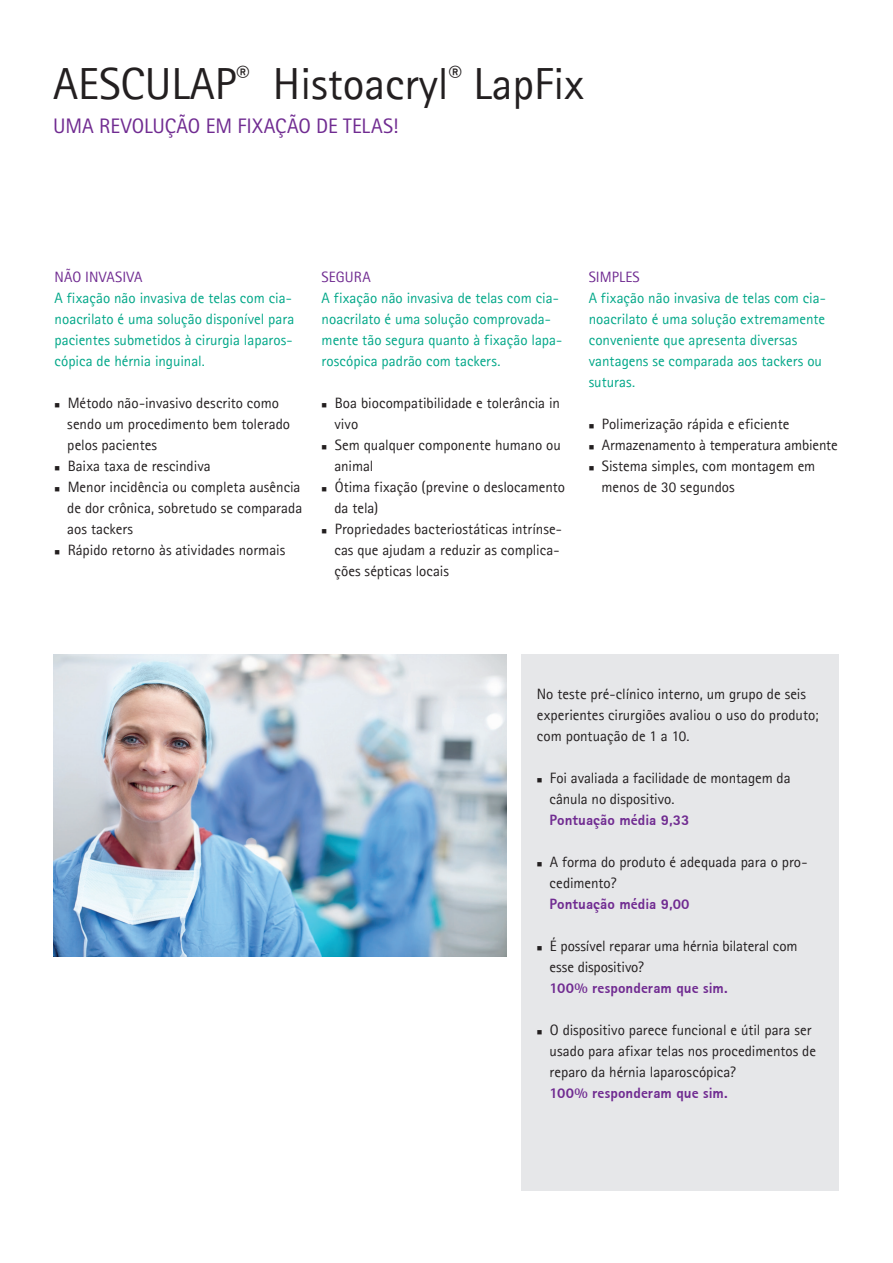
<style>
.page{position:relative;width:893px;height:1263px;background:#fff}
.page>*{position:absolute;margin:0;border:0;box-sizing:border-box;transform-origin:0 0}
.t1{font:45px "Rotis Sans Serif";color:#231f20}
.t2{font:21px "Rotis Sans Serif Pro";letter-spacing:-.005em;color:#702b91}
.t3{font:15px/21px "Rotis Sans Serif";color:#231f20}
.t4{font:15px/21px "Rotis Sans Serif";color:#00a788}
.t5{font:700 15px "Rotis Sans Serif";letter-spacing:.005em;color:#702b91}
.t6{font:15px "Rotis Sans Serif";letter-spacing:.005em;color:#702b91}
</style>
<div class="page">
<img style="left:53px;top:655px;width:453px;height:302px">
<div style="left:521px;top:655px;width:318px;height:536px;background:#e6e7e9"></div>
<h1 class="t1" style="left:53px;top:57px;width:532px">AESCULAP<sup>®</sup> Histoacryl<sup>®</sup> LapFix</h1>
<h2 class="t2" style="left:53px;top:114px;width:347px">UMA REVOLUÇÃO EM FIXAÇÃO DE TELAS!</h2>
<p class="t6" style="left:55px;top:268px;width:89px">NÃO INVASIVA</p>
<p class="t4" style="left:55px;top:287px;width:241px">A fixação não invasiva de telas com cia&shy;noacrilato é uma solução disponível para pacientes submetidos à cirurgia laparos&shy;cópica de hérnia inguinal.</p>
<p class="t3" style="left:67px;top:392px;width:224px;text-indent:-13px">■ Método não-invasivo descrito como sendo um procedimento bem tolerado pelos pacientes</p>
<p class="t3" style="left:55px;top:455px;width:158px">■ Baixa taxa de rescindiva</p>
<p class="t3" style="left:67px;top:476px;width:236px;text-align:justify;text-indent:-13px">■ Menor incidência ou completa ausência de dor crônica, sobretudo se comparada aos tackers</p>
<p class="t3" style="left:55px;top:539px;width:232px">■ Rápido retorno às atividades normais</p>
<p class="t6" style="left:322px;top:268px;width:51px">SEGURA</p>
<p class="t4" style="left:322px;top:287px;width:242px">A fixação não invasiva de telas com cia&shy;noacrilato é uma solução comprovada&shy;mente tão segura quanto à fixação lapa&shy;roscópica padrão com tackers.</p>
<p class="t3" style="left:334px;top:392px;width:227px;text-indent:-13px">■ Boa biocompatibilidade e tolerância in vivo</p>
<p class="t3" style="left:334px;top:434px;width:228px;text-indent:-13px">■ Sem qualquer componente humano ou animal</p>
<p class="t3" style="left:334px;top:476px;width:232px;text-indent:-13px">■ Ótima fixação (previne o deslocamento da tela)</p>
<p class="t3" style="left:334px;top:518px;width:229px;text-indent:-13px">■ Propriedades bacteriostáticas intrínse&shy;cas que ajudam a reduzir as complica&shy;ções sépticas locais</p>
<p class="t6" style="left:589px;top:268px;width:53px">SIMPLES</p>
<p class="t4" style="left:589px;top:287px;width:239px">A fixação não invasiva de telas com cia&shy;noacrilato é uma solução extremamente conveniente que apresenta diversas vantagens se comparada aos tackers ou suturas.</p>
<p class="t3" style="left:589px;top:413px;width:202px">■ Polimerização rápida e eficiente</p>
<p class="t3" style="left:589px;top:434px;width:251px">■ Armazenamento à temperatura ambiente</p>
<p class="t3" style="left:601px;top:455px;width:215px;text-indent:-13px">■ Sistema simples, com montagem em menos de 30 segundos</p>
<p class="t3" style="left:537px;top:683px;width:283px">No teste pré-clínico interno, um grupo de seis experientes cirurgiões avaliou o uso do produto; com pontuação de 1 a 10.</p>
<p class="t3" style="left:550px;top:767px;width:243px;text-indent:-13px">■ Foi avaliada a facilidade de montagem da cânula no dispositivo.</p>
<p class="t5" style="left:550px;top:810px;width:142px">Pontuação média 9,33</p>
<p class="t3" style="left:550px;top:851px;width:259px;text-indent:-13px">■ A forma do produto é adequada para o pro&shy;cedimento?</p>
<p class="t5" style="left:550px;top:894px;width:142px">Pontuação média 9,00</p>
<p class="t3" style="left:550px;top:935px;width:249px;text-indent:-13px">■ É possível reparar uma hérnia bilateral com esse dispositivo?</p>
<p class="t5" style="left:550px;top:978px;width:180px">100% responderam que sim.</p>
<p class="t3" style="left:550px;top:1019px;width:268px;text-indent:-13px">■ O dispositivo parece funcional e útil para ser usado para afixar telas nos procedimentos de reparo da hérnia laparoscópica?</p>
<p class="t5" style="left:550px;top:1083px;width:180px">100% responderam que sim.</p>
</div>
